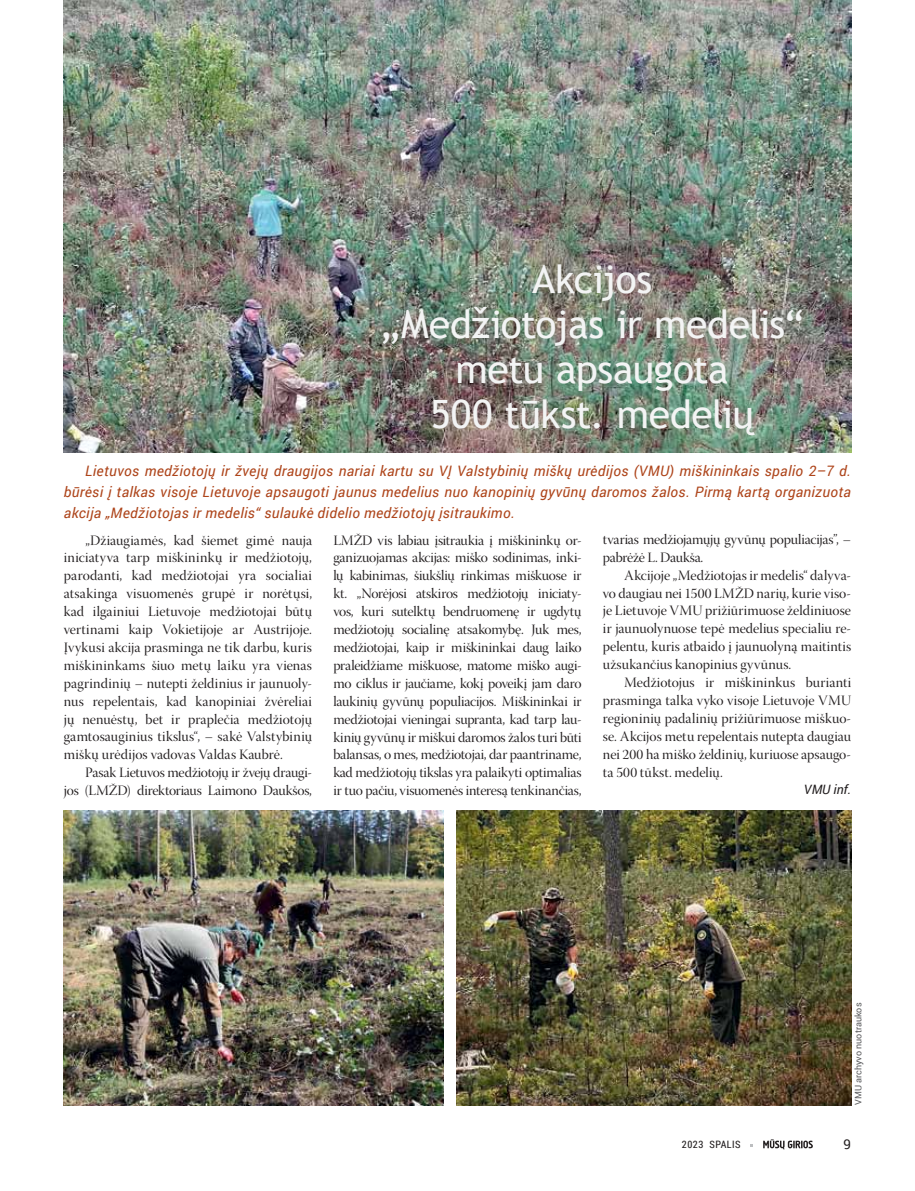
<style>
.page{position:relative;width:915px;height:1191px;background:#fff}
.page>*{position:absolute;margin:0;border:0;box-sizing:border-box;transform-origin:0 0}
.t1{font:39px/45px "Trebuchet MS";letter-spacing:-.01em;color:#f3f4f4;text-align:center}
.t2{font:italic 14.4px/21px "Roboto";letter-spacing:.02em;color:#ae451b;text-align:justify}
.t3{font:14.25px/17.9px "Warnock Pro Disp";color:#231f20;text-align:justify}
.t4{font:13.5px "Roboto";color:#231f20}
.t5{font:italic 12.9px "Roboto";color:#231f20}
.t6{font:10.2px "Roboto Condensed";letter-spacing:.05em;color:#231f20}
.t7{font:9px "Roboto";color:#58595b}
</style>
<div class="page">
<svg style="left:763px;top:1139px;width:49px;height:10px"></svg>
<svg style="left:850px;top:34px;width:2px;height:15px"></svg>
<img style="left:64px;top:0;width:786px;height:452px">
<img style="left:64px;top:810px;width:379px;height:296px">
<img style="left:456px;top:810px;width:394px;height:296px">
<h1 class="t1" style="left:379px;top:256px;width:426px">Akcijos<br>„Medžiotojas ir medelis“ metu apsaugota<br>500 tūkst. medelių</h1>
<p class="t2" style="left:64px;top:459px;width:788px;text-indent:21px">Lietuvos medžiotojų ir žvejų draugijos nariai kartu su VĮ Valstybinių miškų urėdijos (VMU) miškininkais spalio 2–7 d. būrėsi į talkas visoje Lietuvoje apsaugoti jaunus medelius nuo kanopinių gyvūnų daromos žalos. Pirmą kartą organizuota akcija „Medžiotojas ir medelis“ sulaukė didelio medžiotojų įsitraukimo.</p>
<p class="t3" style="left:64px;top:532px;width:250px;text-indent:21px">„Džiaugiamės, kad šiemet gimė nauja iniciatyva tarp miškininkų ir medžiotojų, parodanti, kad medžiotojai yra socialiai atsakinga visuomenės grupė ir norėtųsi, kad ilgainiui Lietuvoje medžiotojai būtų vertinami kaip Vokietijoje ar Austrijoje.<br>Įvykusi akcija prasminga ne tik darbu, kuris miškininkams šiuo metų laiku yra vienas pagrindinių – nutepti želdinius ir jaunuoly&shy;nus repelentais, kad kanopiniai žvėreliai jų nenuėstų, bet ir praplečia medžiotojų gamtosauginius tikslus“, – sakė Valstybinių miškų urėdijos vadovas Valdas Kaubrė.</p>
<p class="t3" style="left:64px;top:765px;width:250px;text-align:right">Pasak Lietuvos medžiotojų ir žvejų draugi-<br>jos (LMŽD) direktoriaus Laimono Daukšos,</p>
<p class="t3" style="left:333px;top:532px;width:250px">LMŽD vis labiau įsitraukia į miškininkų or&shy;ganizuojamas akcijas: miško sodinimas, inki&shy;lų kabinimas, šiukšlių rinkimas miškuose ir kt. „Norėjosi atskiros medžiotojų iniciaty&shy;vos, kuri sutelktų bendruomenę ir ugdytų medžiotojų socialinę atsakomybę. Juk mes, medžiotojai, kaip ir miškininkai daug laiko praleidžiame miškuose, matome miško augi&shy;mo ciklus ir jaučiame, kokį poveikį jam daro laukinių gyvūnų populiacijos. Miškininkai ir medžiotojai vieningai supranta, kad tarp lau&shy;kinių gyvūnų ir miškui daromos žalos turi būti balansas, o mes, medžiotojai, dar paantriname, kad medžiotojų tikslas yra palaikyti optimalias ir tuo pačiu, visuomenės interesą tenkinančias,</p>
<p class="t3" style="left:602px;top:532px;width:250px">tvarias medžiojamųjų gyvūnų populiacijas”, – pabrėžė L. Daukša.</p>
<p class="t3" style="left:602px;top:568px;width:250px;text-indent:21px">Akcijoje „Medžiotojas ir medelis“ dalyva&shy;vo daugiau nei 1500 LMŽD narių, kurie viso&shy;je Lietuvoje VMU prižiūrimuose želdiniuose ir jaunuolynuose tepė medelius specialiu re&shy;pelentu, kuris atbaido į jaunuolyną maitintis užsukančius kanopinius gyvūnus.</p>
<p class="t3" style="left:602px;top:675px;width:250px;text-indent:21px">Medžiotojus ir miškininkus burianti prasminga talka vyko visoje Lietuvoje VMU regioninių padalinių prižiūrimuose miškuo&shy;se. Akcijos metu repelentais nutepta daugiau nei 200 ha miško želdinių, kuriuose apsaugo&shy;ta 500 tūkst. medelių.</p>
<p class="t5" style="left:803px;top:780px;width:49px">VMU inf.</p>
<p class="t7" style="left:851px;top:1104px;width:104px;rotate:-90deg">VMU archyvo nuotraukos</p>
<p class="t6" style="left:681px;top:1137px;width:60px">2023 SPALIS</p>
<p class="t4" style="left:843px;top:1134px;width:9px">9</p>
</div>
